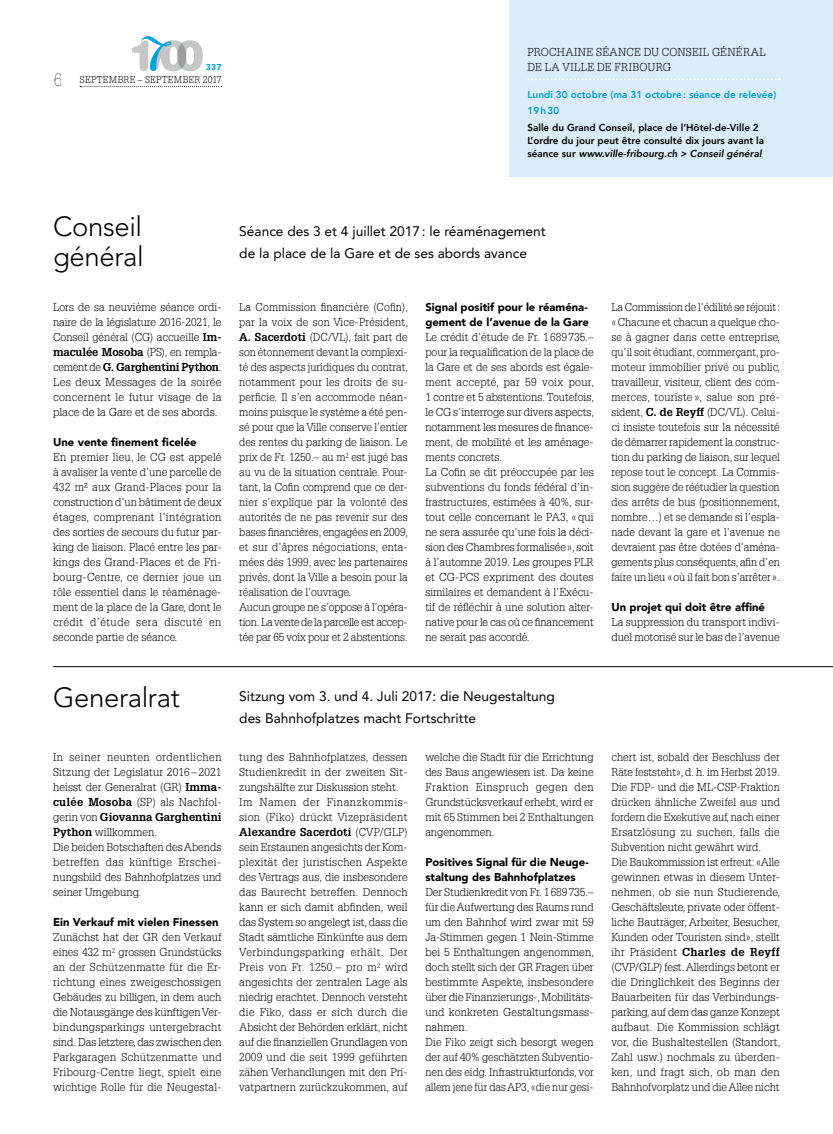
<style>
.page{position:relative;width:833px;height:1134px;background:#fff}
.page>*{position:absolute;margin:0;border:0;box-sizing:border-box;transform-origin:0 0}
.t1{font:300 27.5px/30px "Avenir LT Std";letter-spacing:-.015em;color:#000}
.t2{font:13.75px/21.2px "Avenir LT Std";color:#000}
.t3{font:300 11.25px/15px "Glypha LT Std";color:#000}
.t4{font:900 11.25px/15px "Avenir LT Std";color:#000}
.t5{font:300 11.25px/15px "Glypha LT Std";letter-spacing:.025em;color:#000}
.t6{font:800 10px/13.1px "Avenir LT Std";color:#000}
.t7{font:800 10px/16.6px "Avenir LT Std";color:#00a2db}
.t8{font:300 9.75px "Glypha LT Std";letter-spacing:.025em;color:#000}
.t9{font:900 8.75px "Avenir LT Std";color:#00a2db}
.s1{font-weight:100;font-size:17.5px}
.s2{font-style:italic}
.s3{font-weight:700}
</style>
<div class="page">
<svg style="left:80px;top:86px;width:142px;height:1px"></svg>
<svg style="left:132px;top:36px;width:71px;height:35px"></svg>
<hr style="left:53px;top:666px;width:780px;height:1px;background:#000">
<div style="left:510px;top:0;width:323px;height:176px;background:#dbecf9"></div>
<svg style="left:528px;top:78px;width:252px;height:2px"></svg>
<p class="t9" style="left:206px;top:62px;width:17px">337</p>
<p class="t8" style="left:53px;top:74px;width:170px"><span class="s1">6</span> SEPTEMBRE – SEPTEMBER 2017</p>
<p class="t5" style="left:527px;top:45px;width:240px">PROCHAINE SÉANCE DU CONSEIL GÉNÉRAL<br>DE LA VILLE DE FRIBOURG</p>
<p class="t7" style="left:527px;top:86px;width:250px">Lundi 30 octobre (ma 31 octobre: séance de relevée)<br>19h30</p>
<p class="t6" style="left:527px;top:121px;width:238px">Salle du Grand Conseil, place de l’Hôtel-de-Ville 2<br>L’ordre du jour peut être consulté dix jours avant la séance sur <span class="s2">www.ville-fribourg.ch &gt; Conseil général</span></p>
<h1 class="t1" style="left:53px;top:212px;width:92px">Conseil général</h1>
<p class="t3" style="left:53px;top:300px;width:170px;text-align:justify">Lors de sa neuvième séance ordi&shy;naire de la législature 2016-2021, le Conseil général (CG) accueille <span class="s3">Im&shy;maculée Mosoba</span> (PS), en rempla&shy;cement de <span class="s3">G. Garghentini Python</span>.<br>Les deux Messages de la soirée concernent le futur visage de la place de la Gare et de ses abords.</p>
<p class="t4" style="left:53px;top:435px;width:145px">Une vente finement ficelée</p>
<p class="t3" style="left:53px;top:450px;width:170px;text-align:justify">En premier lieu, le CG est appelé à avaliser la vente d’une parcelle de 432 m² aux Grand-Places pour la construction d’un bâtiment de deux étages, comprenant l’intégration des sorties de secours du futur par&shy;king de liaison. Placé entre les par&shy;kings des Grand-Places et de Fri&shy;bourg-Centre, ce dernier joue un rôle essentiel dans le réaménage&shy;ment de la place de la Gare, dont le crédit d’étude sera discuté en seconde partie de séance.</p>
<p class="t2" style="left:239px;top:221px;width:308px">Séance des 3 et 4 juillet 2017: le réaménagement de la place de la Gare et de ses abords avance</p>
<p class="t3" style="left:239px;top:300px;width:170px">La Commission financière (Cofin), par la voix de son Vice-Président, <span class="s3">A. Sacerdoti</span> (DC/VL), fait part de son étonnement devant la complexi&shy;té des aspects juridiques du contrat, notamment pour les droits de su&shy;perficie. Il s’en accommode néan&shy;moins puisque le système a été pen&shy;sé pour que la Ville conserve l’entier des rentes du parking de liaison. Le prix de Fr. 1250.– au m<sup>2</sup> est jugé bas au vu de la situation centrale. Pour&shy;tant, la Cofin comprend que ce der&shy;nier s’explique par la volonté des autorités de ne pas revenir sur des bases financières, engagées en 2009, et sur d’âpres négociations, enta&shy;mées dès 1999, avec les partenaires privés, dont la Ville a besoin pour la réalisation de l’ouvrage.<br>Aucun groupe ne s’oppose à l’opéra&shy;tion. La vente de la parcelle est accep&shy;tée par 65 voix pour et 2 abstentions.</p>
<p class="t4" style="left:425px;top:300px;width:165px">Signal positif pour le réaména&shy;gement de l’avenue de la Gare</p>
<p class="t3" style="left:425px;top:330px;width:170px">Le crédit d’étude de Fr. 1 689735.– pour la requalification de la place de la Gare et de ses abords est égale&shy;ment accepté, par 59 voix pour, 1 contre et 5 abstentions. Toutefois, le CG s’interroge sur divers aspects, notamment les mesures de finance&shy;ment, de mobilité et les aménage&shy;ments concrets.<br>La Cofin se dit préoccupée par les subventions du fonds fédéral d’in&shy;frastructures, estimées à 40%, sur&shy;tout celle concernant le PA3, «qui ne sera assurée qu’une fois la déci&shy;sion des Chambres formalisée», soit à l’automne 2019. Les groupes PLR et CG-PCS expriment des doutes similaires et demandent à l’Exécu&shy;tif de réfléchir à une solution alter&shy;native pour le cas où ce financement ne serait pas accordé.</p>
<p class="t3" style="left:611px;top:300px;width:170px;text-align:justify">La Commission de l’édilité se réjouit: «Chacune et chacun a quelque cho&shy;se à gagner dans cette entreprise, qu’il soit étudiant, commerçant, pro&shy;moteur immobilier privé ou public, travailleur, visiteur, client des com&shy;merces, touriste », salue son pré&shy;sident, <span class="s3">C. de Reyff</span> (DC/VL). Celui&shy;ci insiste toutefois sur la nécessité de démarrer rapidement la construc&shy;tion du parking de liaison, sur lequel repose tout le concept. La Commis&shy;sion suggère de réétudier la question des arrêts de bus (positionnement, nombre…) et se demande si l’espla&shy;nade devant la gare et l’avenue ne devraient pas être dotées d’aména&shy;gements plus conséquents, afin d’en faire un lieu «où il fait bon s’arrêter ».</p>
<p class="t4" style="left:611px;top:600px;width:155px">Un projet qui doit être affiné</p>
<p class="t3" style="left:611px;top:615px;width:170px">La suppression du transport indivi&shy;duel motorisé sur le bas de l’avenue</p>
<h1 class="t1" style="left:53px;top:683px;width:128px">Generalrat</h1>
<p class="t2" style="left:239px;top:686px;width:317px">Sitzung vom 3. und 4. Juli 2017: die Neugestaltung des Bahnhofplatzes macht Fortschritte</p>
<p class="t3" style="left:53px;top:750px;width:170px">In seiner neunten ordentlichen<br>Sitzung der Legislatur 2016 – 2021 heisst der Generalrat (GR) <span class="s3">Imma&shy;culée Mosoba</span> (SP) als Nachfol&shy;gerin von <span class="s3">Giovanna Garghentini<br>Python</span> willkommen.<br>Die beiden Botschaften des Abends betreffen das künftige Erschei&shy;nungsbild des Bahnhofplatzes und seiner Umgebung.</p>
<p class="t4" style="left:53px;top:915px;width:167px">Ein Verkauf mit vielen Finessen</p>
<p class="t3" style="left:53px;top:930px;width:170px;text-align:justify">Zunächst hat der GR den Verkauf eines 432 m<sup>2</sup> grossen Grundstücks an der Schützenmatte für die Er&shy;richtung eines zweigeschossigen Gebäudes zu billigen, in dem auch die Notausgänge des künftigen Ver&shy;bindungsparkings untergebracht sind. Das letztere, das zwischen den Parkgaragen Schützenmatte und Fribourg-Centre liegt, spielt eine wichtige Rolle für die Neugestal-</p>
<p class="t3" style="left:239px;top:750px;width:170px">tung des Bahnhofplatzes, dessen Studienkredit in der zweiten Sit&shy;zungshälfte zur Diskussion steht.<br>Im Namen der Finanzkommis&shy;sion (Fiko) drückt Vizepräsident <span class="s3">Alexandre Sacerdoti</span> (CVP/GLP) sein Erstaunen angesichts der Kom&shy;plexität der juristischen Aspekte des Vertrags aus, die insbesondere das Baurecht betreffen. Dennoch kann er sich damit abfinden, weil das System so angelegt ist, dass die Stadt sämtliche Einkünfte aus dem Verbindungsparking erhält. Der Preis von Fr. 1250.– pro m<sup>2</sup> wird angesichts der zentralen Lage als niedrig erachtet. Dennoch versteht die Fiko, dass er sich durch die Absicht der Behörden erklärt, nicht auf die finanziellen Grundlagen von 2009 und die seit 1999 geführten zähen Verhandlungen mit den Pri&shy;vatpartnern zurückzukommen, auf</p>
<p class="t3" style="left:425px;top:750px;width:170px;text-align:justify">welche die Stadt für die Errichtung des Baus angewiesen ist. Da keine Fraktion Einspruch gegen den Grundstücksverkauf erhebt, wird er mit 65 Stimmen bei 2 Enthaltungen angenommen.</p>
<p class="t4" style="left:425px;top:855px;width:165px">Positives Signal für die Neuge&shy;staltung des Bahnhofplatzes</p>
<p class="t3" style="left:425px;top:885px;width:170px">Der Studienkredit von Fr. 1689735.– für die Aufwertung des Raums rund um den Bahnhof wird zwar mit 59<br>Ja-Stimmen gegen 1 Nein-Stimme bei 5 Enthaltungen angenommen, doch stellt sich der GR Fragen über bestimmte Aspekte, insbesondere über die Finanzierungs-, Mobilitäts&shy;und konkreten Gestaltungsmass&shy;nahmen.<br>Die Fiko zeigt sich besorgt wegen der auf 40% geschätzten Subventio&shy;nen des eidg. Infrastrukturfonds, vor allem jene für das AP3, «die nur gesi-</p>
<p class="t3" style="left:611px;top:750px;width:171px">chert ist, sobald der Beschluss der Räte feststeht», d. h. im Herbst 2019.<br>Die FDP- und die ML-CSP-Fraktion drücken ähnliche Zweifel aus und fordern die Exekutive auf, nach einer Ersatzlösung zu suchen, falls die Subvention nicht gewährt wird.<br>Die Baukommission ist erfreut: «Alle gewinnen etwas in diesem Unter&shy;nehmen, ob sie nun Studierende, Geschäftsleute, private oder öffent&shy;liche Bauträger, Arbeiter, Besucher, Kunden oder Touristen sind», stellt ihr Präsident <span class="s3">Charles de Reyff </span>(CVP/GLP) fest. Allerdings betont er die Dringlichkeit des Beginns der Bauarbeiten für das Verbindungs&shy;parking, auf dem das ganze Konzept aufbaut. Die Kommission schlägt vor, die Bushaltestellen (Standort, Zahl usw.) nochmals zu überden&shy;ken, und fragt sich, ob man den Bahnhofvorplatz und die Allee nicht</p>
</div>
